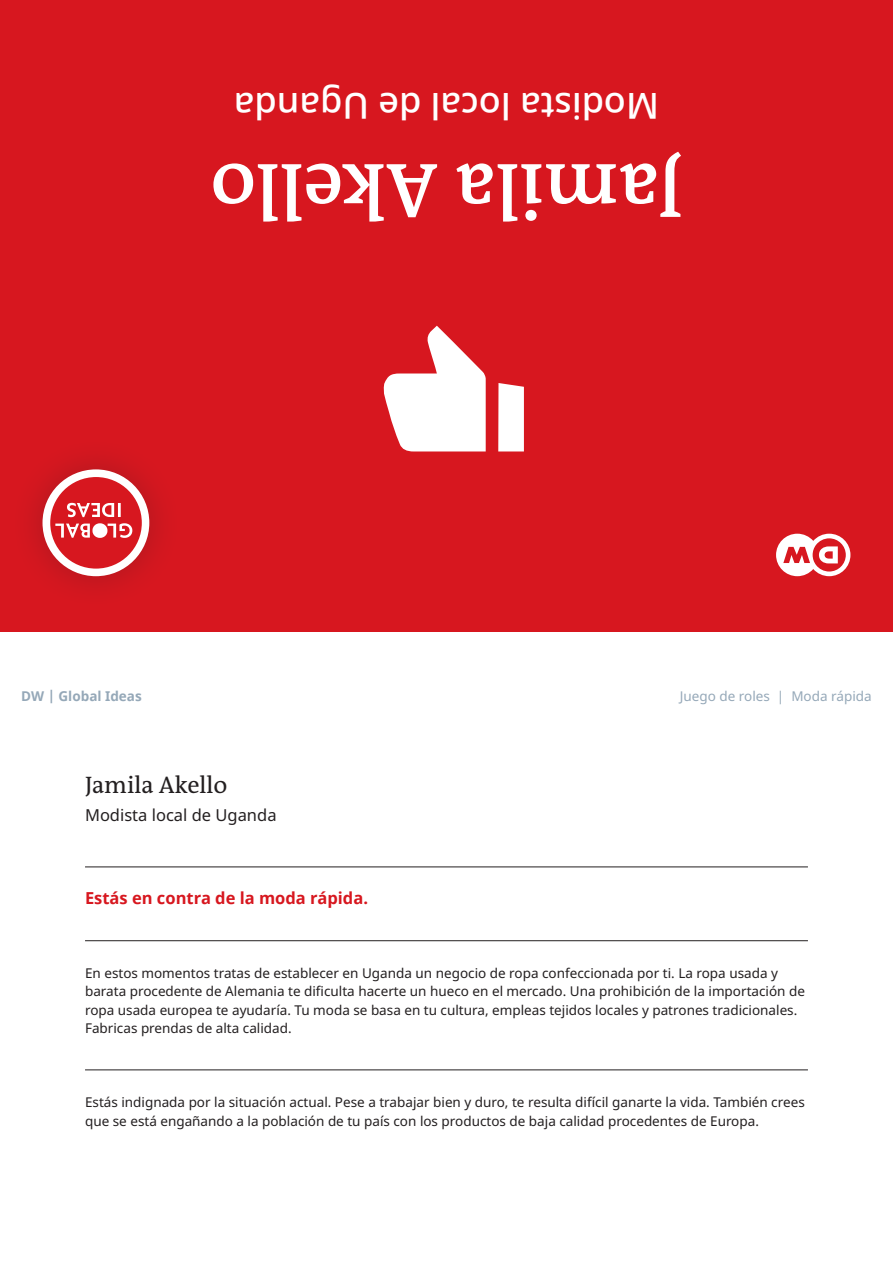
<style>
.page{position:relative;width:893px;height:1263px;background:#fff}
.page>*{position:absolute;margin:0;border:0;box-sizing:border-box;transform-origin:0 0}
.Frage{font:600 78px "DW The Antiqua B W6";color:#fff}
.Frage-2{font:500 36px "Noto Sans";color:#fff}
.Frage-3{font:24px "DW The Antiqua B W5 Plain";color:#231f20}
.Fliesstext{font:700 16.5px "Noto Sans";color:#d7171f}
.Frage-4{font:16.5px "Noto Sans";color:#231f20}
.Fliesstext-2{font:13.5px/18.5px "Noto Sans";color:#231f20}
.Fliesstext-3{font:13.5px "Noto Sans";color:#95a8b8}
.Fliesstext-4{font:700 13.5px "Noto Sans";color:#95a8b8}
</style>
<div class="page">
<div style="left:0;top:0;width:893px;height:631px;background:#d7171f"></div>
<div style="left:10px;top:437px;width:172px;height:172px;background:#231f20;opacity:.25"></div>
<div style="left:43px;top:469px;width:106px;height:107px;background:#fff;border-radius:50%"></div>
<div style="left:50px;top:477px;width:92px;height:92px;background:#d7171f;border-radius:50%"></div>
<svg style="left:55px;top:503px;width:77px;height:35px"></svg>
<svg style="left:776px;top:534px;width:74px;height:42px"></svg>
<svg style="left:383px;top:326px;width:103px;height:125px"></svg>
<svg style="left:498px;top:383px;width:26px;height:68px;background:#fdf4f4"></svg>
<hr style="left:85px;top:866px;width:723px;height:1px;background:#231f20">
<hr style="left:85px;top:940px;width:723px;height:1px;background:#231f20">
<hr style="left:85px;top:1069px;width:723px;height:1px;background:#231f20">
<p class="Frage-2" style="left:659px;top:131px;width:426px;rotate:-180deg">Modista local de Uganda</p>
<p class="Frage" style="left:683px;top:241px;width:474px;rotate:-180deg">Jamila Akello</p>
<p class="Fliesstext-4" style="left:21px;top:687px;width:122px">DW | Global Ideas</p>
<p class="Fliesstext-3" style="left:680px;top:687px;width:193px">Juego de roles | Moda rápida</p>
<p class="Frage-3" style="left:85px;top:770px;width:144px">Jamila Akello</p>
<p class="Frage-4" style="left:85px;top:803px;width:193px">Modista local de Uganda</p>
<p class="Fliesstext" style="left:85px;top:886px;width:284px">Estás en contra de la moda rápida.</p>
<p class="Fliesstext-2" style="left:85px;top:964px;width:721px">En estos momentos tratas de establecer en Uganda un negocio de ropa confeccionada por ti. La ropa usada y barata procedente de Alemania te dificulta hacerte un hueco en el mercado. Una prohibición de la importación de ropa usada europea te ayudaría. Tu moda se basa en tu cultura, empleas tejidos locales y patrones tradicionales.<br>Fabricas prendas de alta calidad.</p>
<p class="Fliesstext-2" style="left:85px;top:1093px;width:721px">Estás indignada por la situación actual. Pese a trabajar bien y duro, te resulta difícil ganarte la vida. También crees que se está engañando a la población de tu país con los productos de baja calidad procedentes de Europa.</p>
</div>
